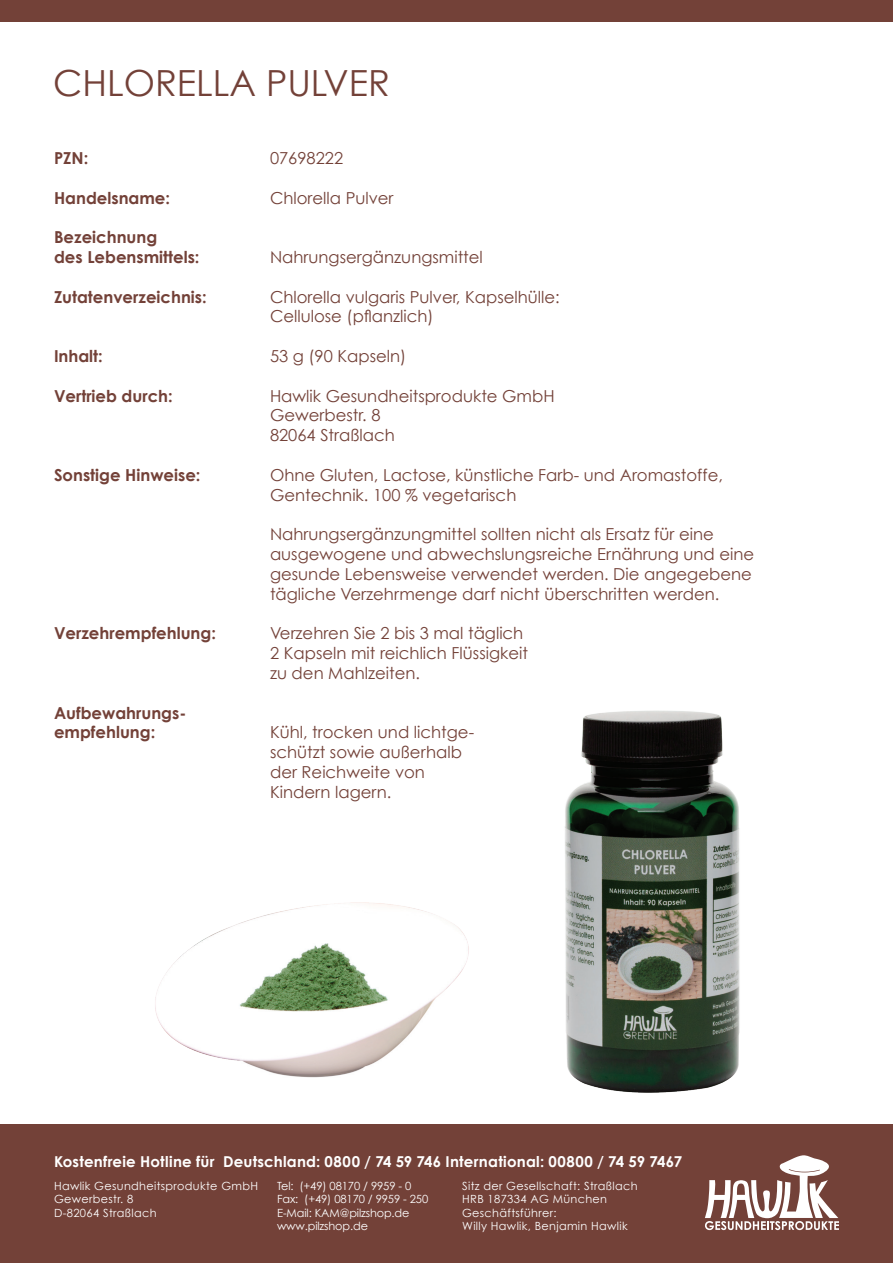
<style>
.page{position:relative;width:893px;height:1263px;background:#fff}
.page>*{position:absolute;margin:0;border:0;box-sizing:border-box;transform-origin:0 0}
.t1{font:36px "Century Gothic";color:#734138}
.t2{font:16.5px "Century Gothic";color:#734138}
.t3{font:700 16.5px "Century Gothic";color:#734138}
.t4{font:700 15px "Century Gothic";letter-spacing:.015em;color:#fff}
.t5{font:11.25px/13.5px "Century Gothic";letter-spacing:.03em;color:#fff}
.t6{font:11.25px "Century Gothic";letter-spacing:-.01em;color:#fff}
</style>
<div class="page">
<div style="left:0;top:1125px;width:893px;height:138px;background:#734138"></div>
<svg style="left:705px;top:1155px;width:134px;height:75px"></svg>
<div style="left:0;top:0;width:893px;height:21px;background:#734138"></div>
<img style="left:457px;top:710px;width:362px;height:415px">
<div style="left:115px;top:847px;width:404px;height:277px;background:#fff"></div>
<img style="left:155px;top:902px;width:314px;height:176px">
<p class="t1" style="left:53px;top:61px;width:338px">CHLORELLA PULVER</p>
<p class="t3" style="left:54px;top:148px;width:36px">PZN:</p>
<p class="t2" style="left:270px;top:148px;width:75px">07698222</p>
<p class="t3" style="left:54px;top:187px;width:118px">Handelsname:</p>
<p class="t2" style="left:270px;top:188px;width:125px">Chlorella Pulver</p>
<p class="t3" style="left:54px;top:227px;width:105px">Bezeichnung</p>
<p class="t3" style="left:54px;top:247px;width:147px">des Lebensmittels:</p>
<p class="t2" style="left:270px;top:247px;width:214px">Nahrungsergänzungsmittel</p>
<p class="t3" style="left:54px;top:286px;width:154px">Zutatenverzeichnis:</p>
<p class="t2" style="left:270px;top:287px;width:291px">Chlorella vulgaris Pulver, Kapselhülle:</p>
<p class="t2" style="left:270px;top:306px;width:165px">Cellulose (pflanzlich)</p>
<p class="t3" style="left:54px;top:346px;width:50px">Inhalt:</p>
<p class="t2" style="left:270px;top:346px;width:138px">53 g (90 Kapseln)</p>
<p class="t3" style="left:54px;top:385px;width:120px">Vertrieb durch:</p>
<p class="t2" style="left:270px;top:386px;width:286px">Hawlik Gesundheitsprodukte GmbH</p>
<p class="t2" style="left:270px;top:405px;width:112px">Gewerbestr. 8</p>
<p class="t2" style="left:270px;top:425px;width:126px">82064 Straßlach</p>
<p class="t3" style="left:54px;top:464px;width:148px">Sonstige Hinweise:</p>
<p class="t2" style="left:270px;top:465px;width:454px">Ohne Gluten, Lactose, künstliche Farb- und Aromastoffe,</p>
<p class="t2" style="left:270px;top:485px;width:248px">Gentechnik. 100 % vegetarisch</p>
<p class="t2" style="left:270px;top:524px;width:445px">Nahrungsergänzungmittel sollten nicht als Ersatz für eine</p>
<p class="t2" style="left:270px;top:544px;width:486px">ausgewogene und abwechslungsreiche Ernährung und eine</p>
<p class="t2" style="left:270px;top:564px;width:483px">gesunde Lebensweise verwendet werden. Die angegebene</p>
<p class="t2" style="left:270px;top:584px;width:451px">tägliche Verzehrmenge darf nicht überschritten werden.</p>
<p class="t3" style="left:54px;top:623px;width:164px">Verzehrempfehlung:</p>
<p class="t2" style="left:270px;top:623px;width:255px">Verzehren Sie 2 bis 3 mal täglich</p>
<p class="t2" style="left:270px;top:643px;width:260px">2 Kapseln mit reichlich Flüssigkeit</p>
<p class="t2" style="left:270px;top:663px;width:152px">zu den Mahlzeiten.</p>
<p class="t3" style="left:54px;top:702px;width:134px">Aufbewahrungs-</p>
<p class="t3" style="left:54px;top:722px;width:103px">empfehlung:</p>
<p class="t2" style="left:270px;top:722px;width:206px">Kühl, trocken und lichtge-</p>
<p class="t2" style="left:270px;top:742px;width:193px">schützt sowie außerhalb</p>
<p class="t2" style="left:270px;top:762px;width:156px">der Reichweite von</p>
<p class="t2" style="left:270px;top:782px;width:123px">Kindern lagern.</p>
<p class="t4" style="left:54px;top:1152px;width:630px">Kostenfreie Hotline für Deutschland: 0800 / 74 59 746 International: 00800 / 74 59 7467</p>
<p class="t5" style="left:54px;top:1178px;width:206px">Hawlik Gesundheitsprodukte GmbH<br>Gewerbestr. 8</p>
<p class="t5" style="left:54px;top:1205px;width:104px">D-82064 Straßlach</p>
<p class="t6" style="left:277px;top:1179px;width:136px">Tel: (+49) 08170 / 9959 - 0</p>
<p class="t6" style="left:277px;top:1192px;width:153px">Fax: (+49) 08170 / 9959 - 250</p>
<p class="t6" style="left:277px;top:1206px;width:134px">E-Mail: KAM@pilzshop.de</p>
<p class="t6" style="left:277px;top:1219px;width:92px">www.pilzshop.de</p>
<p class="t5" style="left:462px;top:1178px;width:177px">Sitz der Gesellschaft: Straßlach</p>
<p class="t5" style="left:462px;top:1192px;width:146px">HRB 187334 AG München<br>Geschäftsführer:</p>
<p class="t5" style="left:462px;top:1219px;width:167px">Willy Hawlik, Benjamin Hawlik</p>
</div>
